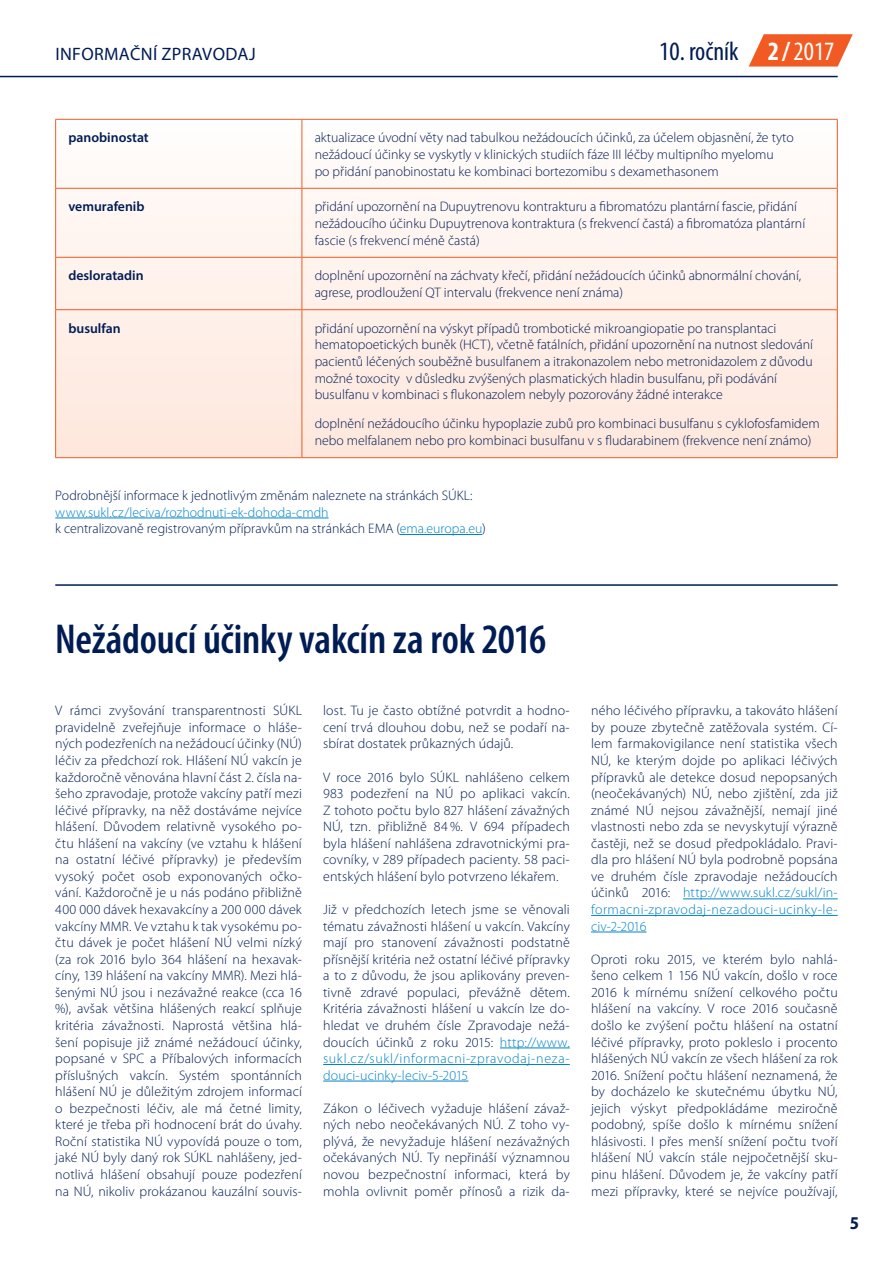
<style>
.page{position:relative;width:893px;height:1263px;background:#fff}
.page>*{position:absolute;margin:0;border:0;box-sizing:border-box;transform-origin:0 0}
.t1{font:600 condensed 42px "Myriad Pro";letter-spacing:-.005em;color:#001c54}
.t2{font:condensed 26.55px "Myriad Pro";color:#001c54}
.t3{font:18px "Myriad Pro";letter-spacing:.02em;color:#001c54}
.t4{font:700 semi-condensed 18px "Myriad Pro";color:#001c54}
.t5{font:300 13.8px/16.5px "Myriad Pro";color:#001c54;text-align:justify}
.t6{font:300 13.8px "Myriad Pro";letter-spacing:.005em;color:#0083ca}
.t7{font:600 13.8px "Myriad Pro";color:#001c54}
.s1{font-weight:700;color:#fff}
.s2{color:#fff}
.s3{color:#0083ca}
</style>
<div class="page">
<svg style="left:749px;top:34px;width:104px;height:33px"></svg>
<hr style="left:0;top:76px;width:838px;height:1px;background:#001c54">
<hr style="left:500px;top:1047px;width:70px;height:1px;background:#0083ca">
<hr style="left:323px;top:1064px;width:247px;height:1px;background:#0083ca">
<hr style="left:323px;top:1081px;width:145px;height:1px;background:#0083ca">
<hr style="left:683px;top:898px;width:155px;height:1px;background:#0083ca">
<hr style="left:591px;top:915px;width:247px;height:1px;background:#0083ca">
<hr style="left:591px;top:932px;width:56px;height:1px;background:#0083ca">
<hr style="left:55px;top:584px;width:783px;height:2px;background:#001c54">
<hr style="left:55px;top:518px;width:274px;height:1px;background:#0083ca">
<hr style="left:400px;top:534px;width:82px;height:1px;background:#0083ca">
<svg style="left:56px;top:120px;width:781px;height:337px"></svg>
<hr style="left:55px;top:119px;width:247px;height:1px;background:#f15a22">
<hr style="left:55px;top:120px;width:1px;height:68px;background:#f15a22">
<hr style="left:302px;top:119px;width:536px;height:1px;background:#f15a22">
<hr style="left:302px;top:120px;width:1px;height:68px;background:#f15a22">
<hr style="left:837px;top:120px;width:1px;height:68px;background:#f15a22">
<hr style="left:55px;top:188px;width:247px;height:1px;background:#f15a22">
<hr style="left:55px;top:189px;width:1px;height:68px;background:#f15a22">
<hr style="left:302px;top:188px;width:536px;height:1px;background:#f15a22">
<hr style="left:302px;top:189px;width:1px;height:68px;background:#f15a22">
<hr style="left:837px;top:189px;width:1px;height:68px;background:#f15a22">
<hr style="left:55px;top:257px;width:247px;height:1px;background:#f15a22">
<hr style="left:55px;top:258px;width:1px;height:51px;background:#f15a22">
<hr style="left:302px;top:257px;width:536px;height:1px;background:#f15a22">
<hr style="left:302px;top:258px;width:1px;height:51px;background:#f15a22">
<hr style="left:837px;top:258px;width:1px;height:51px;background:#f15a22">
<hr style="left:55px;top:309px;width:247px;height:1px;background:#f15a22">
<hr style="left:55px;top:310px;width:1px;height:147px;background:#f15a22">
<hr style="left:302px;top:309px;width:536px;height:1px;background:#f15a22">
<hr style="left:302px;top:310px;width:1px;height:147px;background:#f15a22">
<hr style="left:837px;top:310px;width:1px;height:147px;background:#f15a22">
<hr style="left:55px;top:457px;width:247px;height:1px;background:#f15a22">
<hr style="left:302px;top:457px;width:536px;height:1px;background:#f15a22">
<h3 class="t3" style="left:55px;top:42px;width:202px">INFORMAČNÍ ZPRAVODAJ</h3>
<h2 class="t2" style="left:659px;top:35px;width:177px">10. ročník <span class="s1">2 /</span><span class="s2">2017</span></h2>
<p class="t7" style="left:68px;top:129px;width:82px">panobinostat</p>
<p class="t5" style="left:315px;top:130px;width:480px;text-align:left">aktualizace úvodní věty nad tabulkou nežádoucích účinků, za účelem objasnění, že tyto nežádoucí účinky se vyskytly v klinických studiích fáze III léčby multipního myelomu<br>po přidání panobinostatu ke kombinaci bortezomibu s dexamethasonem</p>
<p class="t7" style="left:68px;top:198px;width:78px">vemurafenib</p>
<p class="t5" style="left:315px;top:199px;width:492px;text-align:left">přidání upozornění na Dupuytrenovu kontrakturu a fibromatózu plantární fascie, přidání nežádoucího účinku Dupuytrenova kontraktura (s frekvencí častá) a fibromatóza plantární fascie (s frekvencí méně častá)</p>
<p class="t7" style="left:68px;top:267px;width:77px">desloratadin</p>
<p class="t5" style="left:315px;top:268px;width:488px">doplnění upozornění na záchvaty křečí, přidání nežádoucích účinků abnormální chování, agrese, prodloužení QT intervalu (frekvence není známa)</p>
<p class="t7" style="left:68px;top:319px;width:54px">busulfan</p>
<p class="t5" style="left:315px;top:320px;width:500px;text-align:left">přidání upozornění na výskyt případů trombotické mikroangiopatie po transplantaci hematopoetických buněk (HCT), včetně fatálních, přidání upozornění na nutnost sledování pacientů léčených souběžně busulfanem a itrakonazolem nebo metronidazolem z důvodu možné toxocity v důsledku zvýšených plasmatických hladin busulfanu, při podávání busulfanu v kombinaci s flukonazolem nebyly pozorovány žádné interakce</p>
<p class="t5" style="left:315px;top:416px;width:507px">doplnění nežádoucího účinku hypoplazie zubů pro kombinaci busulfanu s cyklofosfamidem nebo melfalanem nebo pro kombinaci busulfanu v s fludarabinem (frekvence není známo)</p>
<p class="t5" style="left:55px;top:487px;width:419px">Podrobnější informace k jednotlivým změnám naleznete na stránkách SÚKL:</p>
<p class="t6" style="left:55px;top:504px;width:275px">www.sukl.cz/leciva/rozhodnuti-ek-dohoda-cmdh</p>
<p class="t5" style="left:55px;top:520px;width:432px">k centralizovaně registrovaným přípravkům na stránkách EMA (<span class="s3">ema.europa.eu</span>)</p>
<p class="t1" style="left:55px;top:613px;width:492px">Nežádoucí účinky vakcín za rok 2016</p>
<p class="t5" style="left:55px;top:703px;width:248px">V rámci zvyšování transparentnosti SÚKL pravidelně zveřejňuje informace o hláše&shy;ných podezřeních na nežádoucí účinky (NÚ) léčiv za předchozí rok. Hlášení NÚ vakcín je každoročně věnována hlavní část 2. čísla na&shy;šeho zpravodaje, protože vakcíny patří mezi léčivé přípravky, na něž dostáváme nejvíce hlášení. Důvodem relativně vysokého po&shy;čtu hlášení na vakcíny (ve vztahu k hlášení na ostatní léčivé přípravky) je především vysoký počet osob exponovaných očko&shy;vání. Každoročně je u nás podáno přibližně 400 000 dávek hexavakcíny a 200 000 dávek vakcíny MMR. Ve vztahu k tak vysokému po&shy;čtu dávek je počet hlášení NÚ velmi nízký (za rok 2016 bylo 364 hlášení na hexavak&shy;cíny, 139 hlášení na vakcíny MMR). Mezi hlá&shy;šenými NÚ jsou i nezávažné reakce (cca 16 %), avšak většina hlášených reakcí splňuje kritéria závažnosti. Naprostá většina hlá&shy;šení popisuje již známé nežádoucí účinky, popsané v SPC a Příbalových informacích příslušných vakcín. Systém spontánních hlášení NÚ je důležitým zdrojem informací o bezpečnosti léčiv, ale má četné limity, které je třeba při hodnocení brát do úvahy.<br>Roční statistika NÚ vypovídá pouze o tom, jaké NÚ byly daný rok SÚKL nahlášeny, jed&shy;notlivá hlášení obsahují pouze podezření na NÚ, nikoliv prokázanou kauzální souvis-</p>
<p class="t5" style="left:323px;top:703px;width:248px">lost. Tu je často obtížné potvrdit a hodno&shy;cení trvá dlouhou dobu, než se podaří na&shy;sbírat dostatek průkazných údajů.</p>
<p class="t5" style="left:323px;top:769px;width:248px">V roce 2016 bylo SÚKL nahlášeno celkem 983 podezření na NÚ po aplikaci vakcín.<br>Z tohoto počtu bylo 827 hlášení závažných NÚ, tzn. přibližně 84%. V 694 případech byla hlášení nahlášena zdravotnickými pra&shy;covníky, v 289 případech pacienty. 58 paci&shy;entských hlášení bylo potvrzeno lékařem.</p>
<p class="t5" style="left:323px;top:901px;width:248px">Již v předchozích letech jsme se věnovali tématu závažnosti hlášení u vakcín. Vakcíny mají pro stanovení závažnosti podstatně přísnější kritéria než ostatní léčivé přípravky a to z důvodu, že jsou aplikovány preven&shy;tivně zdravé populaci, převážně dětem.<br>Kritéria závažnosti hlášení u vakcín lze do&shy;hledat ve druhém čísle Zpravodaje nežá&shy;doucích účinků z roku 2015: <span class="s3">http://www. sukl.cz/sukl/informacni-zpravodaj-neza&shy;douci-ucinky-leciv-5-2015</span></p>
<p class="t5" style="left:323px;top:1100px;width:248px">Zákon o léčivech vyžaduje hlášení závaž&shy;ných nebo neočekávaných NÚ. Z toho vy&shy;plývá, že nevyžaduje hlášení nezávažných očekávaných NÚ. Ty nepřináší významnou novou bezpečnostní informaci, která by mohla ovlivnit poměr přínosů a rizik da-</p>
<p class="t5" style="left:591px;top:703px;width:248px">ného léčivého přípravku, a takováto hlášení by pouze zbytečně zatěžovala systém. Cí&shy;lem farmakovigilance není statistika všech NÚ, ke kterým dojde po aplikaci léčivých přípravků ale detekce dosud nepopsaných (neočekávaných) NÚ, nebo zjištění, zda již známé NÚ nejsou závažnější, nemají jiné vlastnosti nebo zda se nevyskytují výrazně častěji, než se dosud předpokládalo. Pravi&shy;dla pro hlášení NÚ byla podrobně popsána ve druhém čísle zpravodaje nežádoucích účinků 2016: <span class="s3">http://www.sukl.cz/sukl/in&shy;formacni-zpravodaj-nezadouci-ucinky-le&shy;civ-2-2016</span></p>
<p class="t5" style="left:591px;top:951px;width:248px">Oproti roku 2015, ve kterém bylo nahlá&shy;šeno celkem 1 156 NÚ vakcín, došlo v roce 2016 k mírnému snížení celkového počtu hlášení na vakcíny. V roce 2016 současně došlo ke zvýšení počtu hlášení na ostatní léčivé přípravky, proto pokleslo i procento hlášených NÚ vakcín ze všech hlášení za rok 2016. Snížení počtu hlášení neznamená, že by docházelo ke skutečnému úbytku NÚ, jejich výskyt předpokládáme meziročně podobný, spíše došlo k mírnému snížení hlásivosti. I přes menší snížení počtu tvoří hlášení NÚ vakcín stále nejpočetnější sku&shy;pinu hlášení. Důvodem je, že vakcíny patří mezi přípravky, které se nejvíce používají,</p>
<h3 class="t4" style="left:850px;top:1211px;width:11px">5</h3>
</div>
